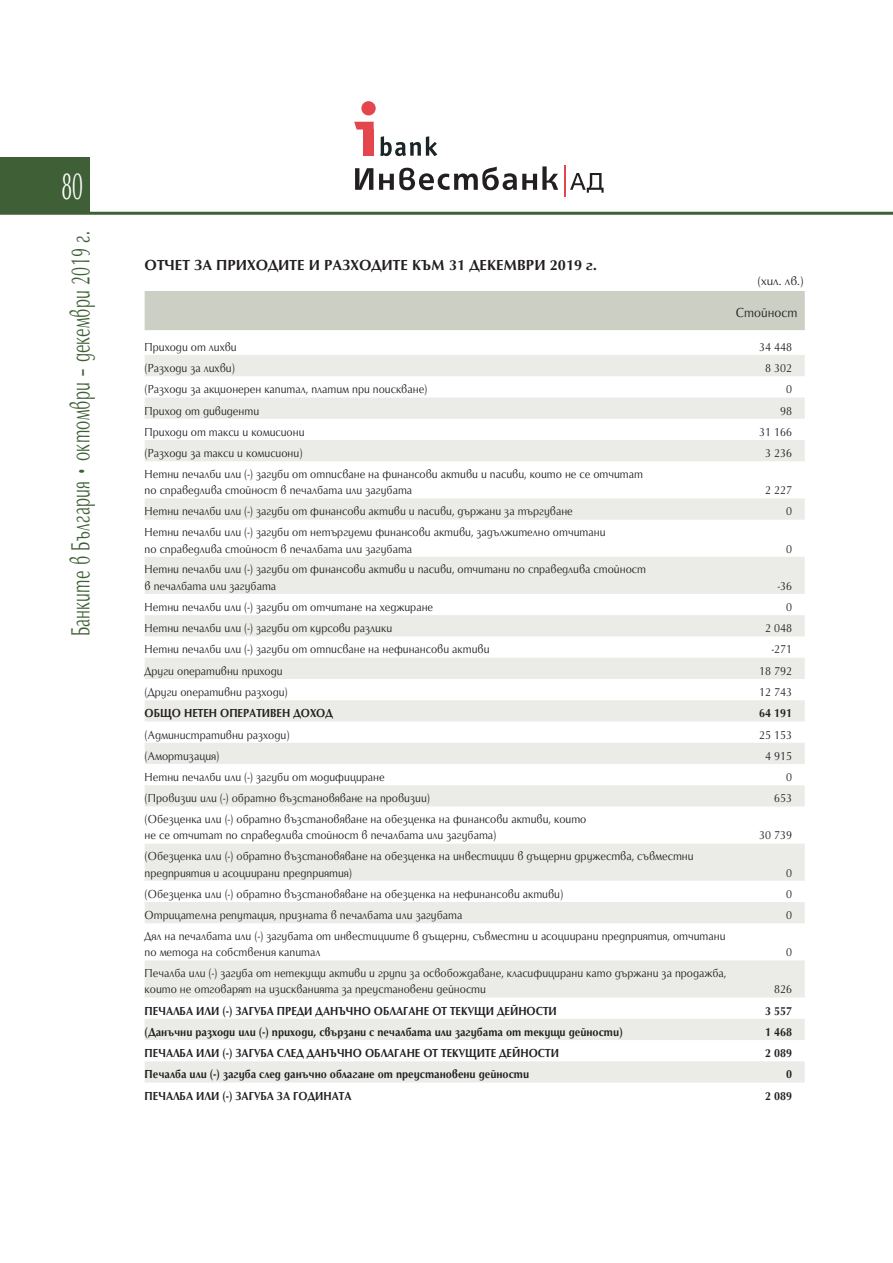
<style>
.page{position:relative;width:893px;height:1263px;background:#fff}
.page>*{position:absolute;margin:0;border:0;box-sizing:border-box;transform-origin:0 0}
.t1{font:39px "SP Optimal";color:#fff;scale:.5 1}
.t2{font:27px "SP Optimum ML";letter-spacing:.015em;color:#3f6036;scale:.6 1}
.Banks-Table-head{font:700 15px "SP Optimum ML";color:#231f20}
.t3{font:13.5px "SP Optimum ML";letter-spacing:.005em;color:#231f20;scale:.9 1}
.Banks-Table-measure{font:12px/16.5px "SP Optimum ML";color:#231f20;scale:.9 1}
.t4{font:700 12px "SP Optimum ML";color:#231f20;scale:.9 1}
.Banks-Table-measure-2{font:12px "SP Optimum ML";color:#231f20}
</style>
<div class="page">
<div style="left:0;top:157px;width:89px;height:56px;background:#3f6036"></div>
<hr style="left:0;top:212px;width:893px;height:3px;background:#3f6036">
<div style="left:363px;top:129px;width:11px;height:27px;background:#e3464d"></div>
<svg style="left:354px;top:122px;width:20px;height:8px"></svg>
<div style="left:361px;top:101px;width:15px;height:14px;background:#e3464d;border-radius:50%"></div>
<svg style="left:380px;top:136px;width:57px;height:20px"></svg>
<svg style="left:355px;top:168px;width:18px;height:22px"></svg>
<svg style="left:379px;top:166px;width:179px;height:24px"></svg>
<svg style="left:570px;top:173px;width:34px;height:20px"></svg>
<hr style="left:564px;top:165px;width:2px;height:32px;background:#e3464d">
<div style="left:145px;top:291px;width:660px;height:39px;background:#cbcfc4"></div>
<svg style="left:145px;top:355px;width:660px;height:727px"></svg>
<h1 class="t1" style="left:61px;top:165px;width:45px">80</h1>
<h2 class="t2" style="left:62px;top:636px;width:676px;rotate:-90deg">Банките в България • октомври – декември 2019 г.</h2>
<p class="Banks-Table-head" style="left:145px;top:255px;width:454px">ОТЧЕТ ЗА ПРИХОДИТЕ И РАЗХОДИТЕ КЪМ 31 ДЕКЕМВРИ 2019 г.</p>
<p class="Banks-Table-measure-2" style="left:757px;top:273px;width:48px">(хил. лв.)</p>
<p class="t3" style="left:736px;top:304px;width:70px">Стойност</p>
<p class="Banks-Table-measure" style="left:145px;top:338px;width:104px">Приходи от лихви</p>
<p class="Banks-Table-measure" style="left:759px;top:338px;width:38px">34 448</p>
<p class="Banks-Table-measure" style="left:145px;top:359px;width:102px">(Разходи за лихви)</p>
<p class="Banks-Table-measure" style="left:765px;top:359px;width:31px">8 302</p>
<p class="Banks-Table-measure" style="left:145px;top:380px;width:316px">(Разходи за акционерен капитал, платим при поискване)</p>
<p class="Banks-Table-measure" style="left:786px;top:380px;width:8px">0</p>
<p class="Banks-Table-measure" style="left:145px;top:401px;width:129px">Приход от дивиденти</p>
<p class="Banks-Table-measure" style="left:780px;top:401px;width:15px">98</p>
<p class="Banks-Table-measure" style="left:145px;top:423px;width:179px">Приходи от такси и комисиони</p>
<p class="Banks-Table-measure" style="left:759px;top:423px;width:38px">31 166</p>
<p class="Banks-Table-measure" style="left:145px;top:444px;width:177px">(Разходи за такси и комисиони)</p>
<p class="Banks-Table-measure" style="left:765px;top:444px;width:31px">3 236</p>
<p class="Banks-Table-measure" style="left:145px;top:465px;width:555px">Нетни печалби или (-) загуби от отписване на финансови активи и пасиви, които не се отчитат по справедлива стойност в печалбата или загубата</p>
<p class="Banks-Table-measure" style="left:765px;top:481px;width:31px">2 227</p>
<p class="Banks-Table-measure" style="left:145px;top:502px;width:477px">Нетни печалби или (-) загуби от финансови активи и пасиви, държани за търгуване</p>
<p class="Banks-Table-measure" style="left:786px;top:502px;width:8px">0</p>
<p class="Banks-Table-measure" style="left:145px;top:523px;width:514px">Нетни печалби или (-) загуби от нетъргуеми финансови активи, задължително отчитани по справедлива стойност в печалбата или загубата</p>
<p class="Banks-Table-measure" style="left:786px;top:539px;width:8px">0</p>
<p class="Banks-Table-measure" style="left:145px;top:560px;width:559px">Нетни печалби или (-) загуби от финансови активи и пасиви, отчитани по справедлива стойност в печалбата или загубата</p>
<p class="Banks-Table-measure" style="left:778px;top:577px;width:17px">-36</p>
<p class="Banks-Table-measure" style="left:145px;top:598px;width:322px">Нетни печалби или (-) загуби от отчитане на хеджиране</p>
<p class="Banks-Table-measure" style="left:786px;top:598px;width:8px">0</p>
<p class="Banks-Table-measure" style="left:145px;top:619px;width:277px">Нетни печалби или (-) загуби от курсови разлики</p>
<p class="Banks-Table-measure" style="left:765px;top:619px;width:31px">2 048</p>
<p class="Banks-Table-measure" style="left:145px;top:640px;width:385px">Нетни печалби или (-) загуби от отписване на нефинансови активи</p>
<p class="Banks-Table-measure" style="left:772px;top:640px;width:24px">-271</p>
<p class="Banks-Table-measure" style="left:145px;top:662px;width:155px">Други оперативни приходи</p>
<p class="Banks-Table-measure" style="left:759px;top:662px;width:38px">18 792</p>
<p class="Banks-Table-measure" style="left:145px;top:683px;width:161px">(Други оперативни разходи)</p>
<p class="Banks-Table-measure" style="left:759px;top:683px;width:38px">12 743</p>
<p class="t4" style="left:145px;top:705px;width:211px">ОБЩО НЕТЕН ОПЕРАТИВЕН ДОХОД</p>
<p class="t4" style="left:759px;top:705px;width:38px">64 191</p>
<p class="Banks-Table-measure" style="left:145px;top:725px;width:163px">(Административни разходи)</p>
<p class="Banks-Table-measure" style="left:759px;top:725px;width:38px">25 153</p>
<p class="Banks-Table-measure" style="left:145px;top:747px;width:85px">(Амортизация)</p>
<p class="Banks-Table-measure" style="left:765px;top:747px;width:31px">4 915</p>
<p class="Banks-Table-measure" style="left:145px;top:768px;width:268px">Нетни печалби или (-) загуби от модифициране</p>
<p class="Banks-Table-measure" style="left:786px;top:768px;width:8px">0</p>
<p class="Banks-Table-measure" style="left:145px;top:789px;width:319px">(Провизии или (-) обратно възстановяване на провизии)</p>
<p class="Banks-Table-measure" style="left:774px;top:789px;width:21px">653</p>
<p class="Banks-Table-measure" style="left:145px;top:810px;width:492px">(Обезценка или (-) обратно възстановяване на обезценка на финансови активи, които не се отчитат по справедлива стойност в печалбата или загубата)</p>
<p class="Banks-Table-measure" style="left:759px;top:826px;width:38px">30 739</p>
<p class="Banks-Table-measure" style="left:145px;top:847px;width:612px">(Обезценка или (-) обратно възстановяване на обезценка на инвестиции в дъщерни дружества, съвместни предприятия и асоциирани предприятия)</p>
<p class="Banks-Table-measure" style="left:786px;top:863px;width:8px">0</p>
<p class="Banks-Table-measure" style="left:145px;top:885px;width:467px">(Обезценка или (-) обратно възстановяване на обезценка на нефинансови активи)</p>
<p class="Banks-Table-measure" style="left:786px;top:885px;width:8px">0</p>
<p class="Banks-Table-measure" style="left:145px;top:906px;width:354px">Отрицателна репутация, призната в печалбата или загубата</p>
<p class="Banks-Table-measure" style="left:786px;top:906px;width:8px">0</p>
<p class="Banks-Table-measure" style="left:145px;top:927px;width:647px">Дял на печалбата или (-) загубата от инвестициите в дъщерни, съвместни и асоциирани предприятия, отчитани по метода на собствения капитал</p>
<p class="Banks-Table-measure" style="left:786px;top:943px;width:8px">0</p>
<p class="Banks-Table-measure" style="left:145px;top:964px;width:648px">Печалба или (-) загуба от нетекущи активи и групи за освобождаване, класифицирани като държани за продажба, които не отговарят на изискванията за преустановени дейности</p>
<p class="Banks-Table-measure" style="left:774px;top:980px;width:21px">826</p>
<p class="t4" style="left:145px;top:1003px;width:460px">ПЕЧАЛБА ИЛИ (-) ЗАГУБА ПРЕДИ ДАНЪЧНО ОБЛАГАНЕ ОТ ТЕКУЩИ ДЕЙНОСТИ</p>
<p class="t4" style="left:765px;top:1003px;width:31px">3 557</p>
<p class="t4" style="left:145px;top:1024px;width:533px">(Данъчни разходи или (-) приходи, свързани с печалбата или загубата от текущи дейности)</p>
<p class="t4" style="left:765px;top:1024px;width:31px">1 468</p>
<p class="t4" style="left:145px;top:1045px;width:462px">ПЕЧАЛБА ИЛИ (-) ЗАГУБА СЛЕД ДАНЪЧНО ОБЛАГАНЕ ОТ ТЕКУЩИТЕ ДЕЙНОСТИ</p>
<p class="t4" style="left:765px;top:1045px;width:31px">2 089</p>
<p class="t4" style="left:145px;top:1066px;width:429px">Печалба или (-) загуба след данъчно облагане от преустановени дейности</p>
<p class="t4" style="left:786px;top:1066px;width:8px">0</p>
<p class="t4" style="left:145px;top:1088px;width:231px">ПЕЧАЛБА ИЛИ (-) ЗАГУБА ЗА ГОДИНАТА</p>
<p class="t4" style="left:765px;top:1088px;width:31px">2 089</p>
</div>
